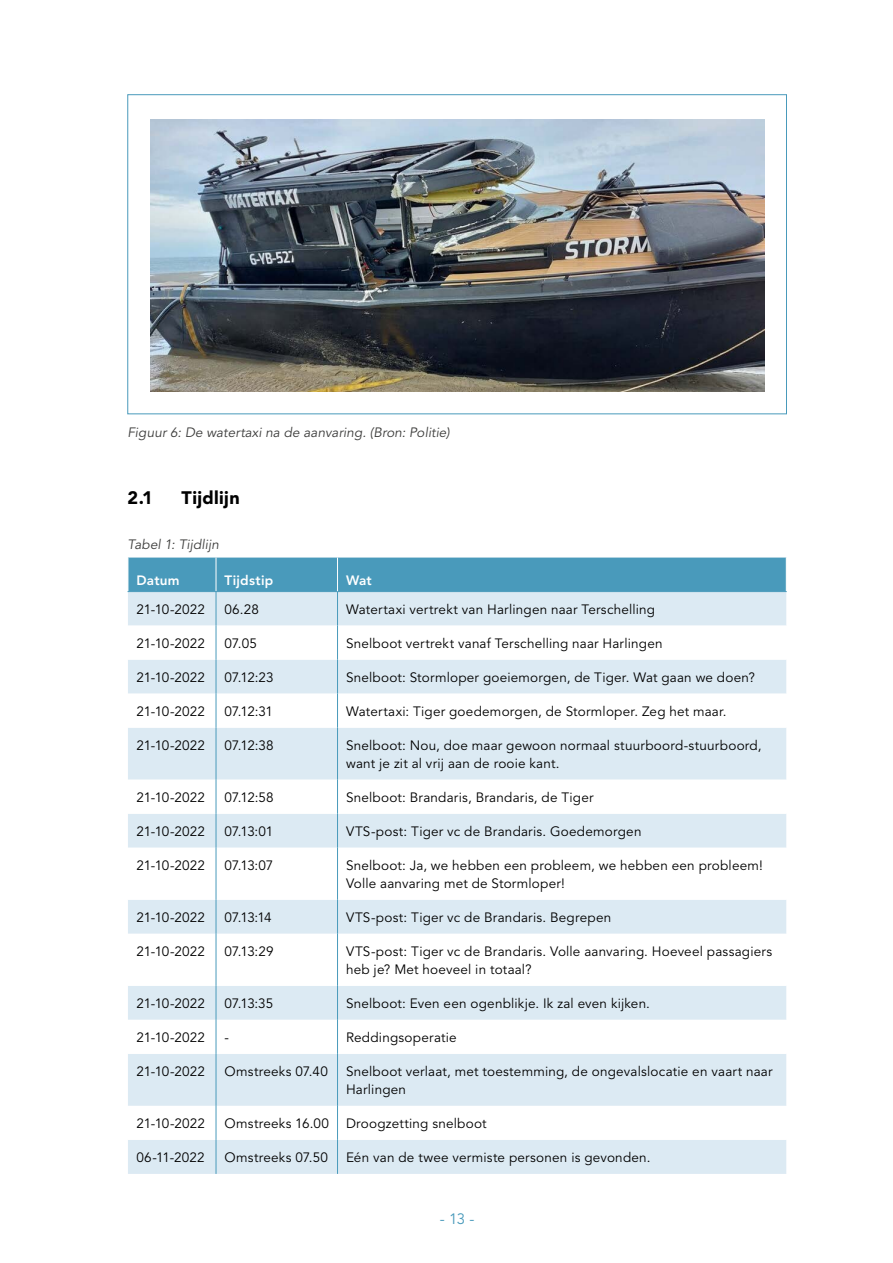
<style>
.page{position:relative;width:893px;height:1263px;background:#fff}
.page>*{position:absolute;margin:0;border:0;box-sizing:border-box;transform-origin:0 0}
.t1{font:900 18px "Avenir LT Std";letter-spacing:.025em;color:#000}
.t2{font:15px "Avenir LT Std";color:#499abb}
.Tabel_bodytekst{font:13.5px/18px "Avenir LT Std";letter-spacing:.015em;color:#000}
.Bijschrift{font:italic 13.5px "Avenir LT Std";letter-spacing:.005em;color:#3c3c3b}
.Tabel-kop{font:800 13.5px "Avenir LT Std";letter-spacing:.02em;color:#fff}
</style>
<div class="page">
<img style="left:150px;top:119px;width:614px;height:273px">
<div style="left:129px;top:558px;width:657px;height:33px;background:#499abb"></div>
<div style="left:128px;top:592px;width:658px;height:582px;background:#dceaf3"></div>
<svg style="left:128px;top:626px;width:658px;height:514px"></svg>
<hr style="left:216px;top:558px;width:1px;height:33px;background:#fff">
<hr style="left:337px;top:558px;width:1px;height:33px;background:#fff">
<hr style="left:216px;top:626px;width:1px;height:34px;background:#499abb">
<hr style="left:128px;top:591px;width:88px;height:1px;background:#499abb">
<hr style="left:216px;top:591px;width:122px;height:1px;background:#499abb">
<hr style="left:338px;top:591px;width:449px;height:1px;background:#499abb">
<hr style="left:216px;top:592px;width:1px;height:34px;background:#499abb">
<hr style="left:337px;top:592px;width:1px;height:34px;background:#499abb">
<hr style="left:216px;top:900px;width:1px;height:34px;background:#499abb">
<hr style="left:337px;top:900px;width:1px;height:34px;background:#499abb">
<hr style="left:337px;top:626px;width:1px;height:34px;background:#499abb">
<hr style="left:216px;top:660px;width:1px;height:34px;background:#499abb">
<hr style="left:337px;top:660px;width:1px;height:34px;background:#499abb">
<hr style="left:216px;top:728px;width:1px;height:52px;background:#499abb">
<hr style="left:337px;top:728px;width:1px;height:52px;background:#499abb">
<hr style="left:216px;top:814px;width:1px;height:34px;background:#499abb">
<hr style="left:337px;top:814px;width:1px;height:34px;background:#499abb">
<hr style="left:216px;top:986px;width:1px;height:34px;background:#499abb">
<hr style="left:337px;top:986px;width:1px;height:34px;background:#499abb">
<hr style="left:216px;top:1054px;width:1px;height:52px;background:#499abb">
<hr style="left:337px;top:1054px;width:1px;height:52px;background:#499abb">
<hr style="left:216px;top:1140px;width:1px;height:34px;background:#499abb">
<hr style="left:337px;top:1140px;width:1px;height:34px;background:#499abb">
<hr style="left:216px;top:694px;width:1px;height:34px;background:#499abb">
<hr style="left:337px;top:694px;width:1px;height:34px;background:#499abb">
<hr style="left:216px;top:780px;width:1px;height:34px;background:#499abb">
<hr style="left:337px;top:780px;width:1px;height:34px;background:#499abb">
<hr style="left:216px;top:848px;width:1px;height:52px;background:#499abb">
<hr style="left:337px;top:848px;width:1px;height:52px;background:#499abb">
<hr style="left:216px;top:934px;width:1px;height:52px;background:#499abb">
<hr style="left:337px;top:934px;width:1px;height:52px;background:#499abb">
<hr style="left:216px;top:1020px;width:1px;height:34px;background:#499abb">
<hr style="left:337px;top:1020px;width:1px;height:34px;background:#499abb">
<hr style="left:216px;top:1106px;width:1px;height:34px;background:#499abb">
<hr style="left:337px;top:1106px;width:1px;height:34px;background:#499abb">
<p class="Bijschrift" style="left:128px;top:424px;width:324px">Figuur 6: De watertaxi na de aanvaring. (Bron: Politie)</p>
<p class="t1" style="left:128px;top:487px;width:27px">2.1</p>
<p class="t1" style="left:182px;top:487px;width:60px">Tijdlijn</p>
<p class="Bijschrift" style="left:128px;top:537px;width:93px">Tabel 1: Tijdlijn</p>
<p class="Tabel-kop" style="left:136px;top:572px;width:45px">Datum</p>
<p class="Tabel-kop" style="left:225px;top:572px;width:50px">Tijdstip</p>
<p class="Tabel-kop" style="left:346px;top:572px;width:27px">Wat</p>
<p class="Tabel_bodytekst" style="left:136px;top:601px;width:70px">21-10-2022</p>
<p class="Tabel_bodytekst" style="left:225px;top:601px;width:36px">06.28</p>
<p class="Tabel_bodytekst" style="left:346px;top:601px;width:311px">Watertaxi vertrekt van Harlingen naar Terschelling</p>
<p class="Tabel_bodytekst" style="left:136px;top:635px;width:70px">21-10-2022</p>
<p class="Tabel_bodytekst" style="left:225px;top:635px;width:34px">07.05</p>
<p class="Tabel_bodytekst" style="left:346px;top:635px;width:318px">Snelboot vertrekt vanaf Terschelling naar Harlingen</p>
<p class="Tabel_bodytekst" style="left:136px;top:669px;width:70px">21-10-2022</p>
<p class="Tabel_bodytekst" style="left:225px;top:669px;width:51px">07.12:23</p>
<p class="Tabel_bodytekst" style="left:346px;top:669px;width:410px">Snelboot: Stormloper goeiemorgen, de Tiger. Wat gaan we doen?</p>
<p class="Tabel_bodytekst" style="left:136px;top:703px;width:70px">21-10-2022</p>
<p class="Tabel_bodytekst" style="left:225px;top:703px;width:50px">07.12:31</p>
<p class="Tabel_bodytekst" style="left:346px;top:703px;width:382px">Watertaxi: Tiger goedemorgen, de Stormloper. Zeg het maar.</p>
<p class="Tabel_bodytekst" style="left:136px;top:737px;width:70px">21-10-2022</p>
<p class="Tabel_bodytekst" style="left:225px;top:737px;width:51px">07.12:38</p>
<p class="Tabel_bodytekst" style="left:346px;top:737px;width:417px">Snelboot: Nou, doe maar gewoon normaal stuurboord-stuurboord, want je zit al vrij aan de rooie kant.</p>
<p class="Tabel_bodytekst" style="left:136px;top:789px;width:70px">21-10-2022</p>
<p class="Tabel_bodytekst" style="left:225px;top:789px;width:51px">07.12:58</p>
<p class="Tabel_bodytekst" style="left:346px;top:789px;width:249px">Snelboot: Brandaris, Brandaris, de Tiger</p>
<p class="Tabel_bodytekst" style="left:136px;top:823px;width:70px">21-10-2022</p>
<p class="Tabel_bodytekst" style="left:225px;top:823px;width:50px">07.13:01</p>
<p class="Tabel_bodytekst" style="left:346px;top:823px;width:297px">VTS-post: Tiger vc de Brandaris. Goedemorgen</p>
<p class="Tabel_bodytekst" style="left:136px;top:857px;width:70px">21-10-2022</p>
<p class="Tabel_bodytekst" style="left:225px;top:857px;width:50px">07.13:07</p>
<p class="Tabel_bodytekst" style="left:346px;top:857px;width:418px">Snelboot: Ja, we hebben een probleem, we hebben een probleem!<br>Volle aanvaring met de Stormloper!</p>
<p class="Tabel_bodytekst" style="left:136px;top:909px;width:70px">21-10-2022</p>
<p class="Tabel_bodytekst" style="left:225px;top:909px;width:49px">07.13:14</p>
<p class="Tabel_bodytekst" style="left:346px;top:909px;width:267px">VTS-post: Tiger vc de Brandaris. Begrepen</p>
<p class="Tabel_bodytekst" style="left:136px;top:943px;width:70px">21-10-2022</p>
<p class="Tabel_bodytekst" style="left:225px;top:943px;width:50px">07.13:29</p>
<p class="Tabel_bodytekst" style="left:346px;top:943px;width:428px">VTS-post: Tiger vc de Brandaris. Volle aanvaring. Hoeveel passagiers heb je? Met hoeveel in totaal?</p>
<p class="Tabel_bodytekst" style="left:136px;top:995px;width:70px">21-10-2022</p>
<p class="Tabel_bodytekst" style="left:225px;top:995px;width:50px">07.13:35</p>
<p class="Tabel_bodytekst" style="left:346px;top:995px;width:305px">Snelboot: Even een ogenblikje. Ik zal even kijken.</p>
<p class="Tabel_bodytekst" style="left:136px;top:1029px;width:70px">21-10-2022</p>
<p class="Tabel_bodytekst" style="left:225px;top:1029px;width:6px">-</p>
<p class="Tabel_bodytekst" style="left:346px;top:1029px;width:112px">Reddingsoperatie</p>
<p class="Tabel_bodytekst" style="left:136px;top:1063px;width:70px">21-10-2022</p>
<p class="Tabel_bodytekst" style="left:225px;top:1063px;width:105px">Omstreeks 07.40</p>
<p class="Tabel_bodytekst" style="left:346px;top:1063px;width:428px">Snelboot verlaat, met toestemming, de ongevalslocatie en vaart naar<br>Harlingen</p>
<p class="Tabel_bodytekst" style="left:136px;top:1115px;width:70px">21-10-2022</p>
<p class="Tabel_bodytekst" style="left:225px;top:1115px;width:106px">Omstreeks 16.00</p>
<p class="Tabel_bodytekst" style="left:346px;top:1115px;width:142px">Droogzetting snelboot</p>
<p class="Tabel_bodytekst" style="left:136px;top:1149px;width:70px">06-11-2022</p>
<p class="Tabel_bodytekst" style="left:225px;top:1149px;width:105px">Omstreeks 07.50</p>
<p class="Tabel_bodytekst" style="left:346px;top:1149px;width:306px">Eén van de twee vermiste personen is gevonden.</p>
<p class="t2" style="left:440px;top:1210px;width:36px">- 13 -</p>
</div>
